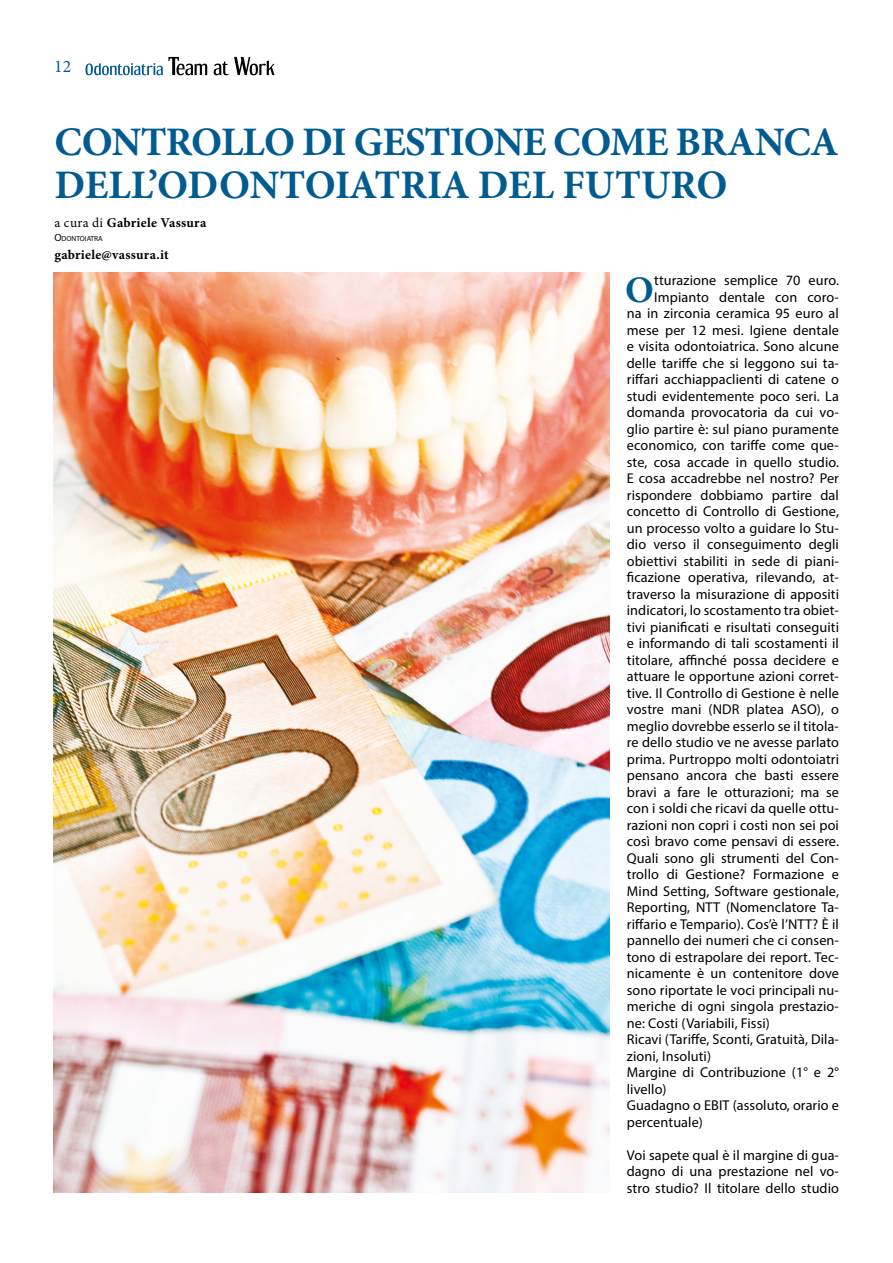
<style>
.page{position:relative;width:893px;height:1263px;background:#fff}
.page>*{position:absolute;margin:0;border:0;box-sizing:border-box;transform-origin:0 0}
.t1{font:700 40.5px/43.5px "Minion Pro";letter-spacing:-.02em;color:#005b91}
.t2{font:700 37.5px "Minion Pro";color:#005b91}
.t3{font:17.55px "Minion Pro";color:#005b91}
.t4{font:14.25px/16.5px "Myriad Pro";letter-spacing:.005em;color:#000;text-align:justify}
.t5{font:700 13.5px "Minion Pro";letter-spacing:.02em;color:#000}
.t6{font:7.35px "Myriad Pro";color:#000}
.s1{font-weight:400}
.s2{font-size:10.5px}
</style>
<div class="page">
<img style="left:54px;top:272px;width:556px;height:921px">
<svg style="left:85px;top:57px;width:189px;height:18px"></svg>
<p class="t3" style="left:54px;top:54px;width:19px">12</p>
<h1 class="t1" style="left:55px;top:120px;width:786px">CONTROLLO DI GESTIONE COME BRANCA<br>DELL’ODONTOIATRIA DEL FUTURO</h1>
<p class="t5" style="left:54px;top:213px;width:153px"><span class="s1">a cura di</span> Gabriele Vassura</p>
<p class="t6" style="left:54px;top:234px;width:50px"><span class="s2">O</span>DONTOIATRA</p>
<p class="t5" style="left:54px;top:245px;width:116px">gabriele@vassura.it</p>
<h2 class="t2" style="left:625px;top:263px;width:30px">O</h2>
<p class="t4" style="left:654px;top:272px;width:186px">tturazione semplice 70 euro.</p>
<p class="t4" style="left:654px;top:288px;width:186px">Impianto dentale con coro-</p>
<p class="t4" style="left:627px;top:305px;width:214px">na in zirconia ceramica 95 euro al</p>
<p class="t4" style="left:627px;top:321px;width:214px">mese per 12 mesi. Igiene dentale</p>
<p class="t4" style="left:627px;top:338px;width:214px">e visita odontoiatrica. Sono alcune</p>
<p class="t4" style="left:627px;top:354px;width:214px">delle tariffe che si leggono sui ta-</p>
<p class="t4" style="left:627px;top:371px;width:214px">riffari acchiappaclienti di catene o</p>
<p class="t4" style="left:627px;top:387px;width:214px">studi evidentemente poco seri. La</p>
<p class="t4" style="left:627px;top:404px;width:214px">domanda provocatoria da cui vo-</p>
<p class="t4" style="left:627px;top:420px;width:214px">glio partire è: sul piano puramente</p>
<p class="t4" style="left:627px;top:437px;width:214px">economico, con tariffe come que-</p>
<p class="t4" style="left:627px;top:453px;width:214px">ste, cosa accade in quello studio.</p>
<p class="t4" style="left:627px;top:470px;width:214px">E cosa accadrebbe nel nostro? Per</p>
<p class="t4" style="left:627px;top:486px;width:214px">rispondere dobbiamo partire dal</p>
<p class="t4" style="left:627px;top:503px;width:214px">concetto di Controllo di Gestione,</p>
<p class="t4" style="left:627px;top:519px;width:214px">un processo volto a guidare lo Stu-</p>
<p class="t4" style="left:627px;top:536px;width:214px">dio verso il conseguimento degli</p>
<p class="t4" style="left:627px;top:552px;width:214px">obiettivi stabiliti in sede di piani-</p>
<p class="t4" style="left:627px;top:569px;width:214px">ficazione operativa, rilevando, at-</p>
<p class="t4" style="left:627px;top:585px;width:214px">traverso la misurazione di appositi</p>
<p class="t4" style="left:627px;top:602px;width:214px">indicatori, lo scostamento tra obiet-</p>
<p class="t4" style="left:627px;top:618px;width:214px">tivi pianificati e risultati conseguiti</p>
<p class="t4" style="left:627px;top:635px;width:214px">e informando di tali scostamenti il</p>
<p class="t4" style="left:627px;top:651px;width:214px">titolare, affinché possa decidere e</p>
<p class="t4" style="left:627px;top:668px;width:214px">attuare le opportune azioni corret-</p>
<p class="t4" style="left:627px;top:684px;width:214px">tive. Il Controllo di Gestione è nelle</p>
<p class="t4" style="left:627px;top:701px;width:214px">vostre mani (NDR platea ASO), o</p>
<p class="t4" style="left:627px;top:717px;width:214px">meglio dovrebbe esserlo se il titola-</p>
<p class="t4" style="left:627px;top:734px;width:214px">re dello studio ve ne avesse parlato</p>
<p class="t4" style="left:627px;top:750px;width:214px">prima. Purtroppo molti odontoiatri</p>
<p class="t4" style="left:627px;top:767px;width:214px">pensano ancora che basti essere</p>
<p class="t4" style="left:627px;top:783px;width:214px">bravi a fare le otturazioni; ma se</p>
<p class="t4" style="left:627px;top:800px;width:214px">con i soldi che ricavi da quelle ottu-</p>
<p class="t4" style="left:627px;top:816px;width:214px">razioni non copri i costi non sei poi</p>
<p class="t4" style="left:627px;top:833px;width:214px">così bravo come pensavi di essere.</p>
<p class="t4" style="left:627px;top:849px;width:214px">Quali sono gli strumenti del Con-</p>
<p class="t4" style="left:627px;top:866px;width:214px">trollo di Gestione? Formazione e</p>
<p class="t4" style="left:627px;top:882px;width:214px">Mind Setting, Software gestionale,</p>
<p class="t4" style="left:627px;top:899px;width:214px">Reporting, NTT (Nomenclatore Ta-</p>
<p class="t4" style="left:627px;top:915px;width:214px">riffario e Tempario). Cos’è l’NTT? È il</p>
<p class="t4" style="left:627px;top:932px;width:214px">pannello dei numeri che ci consen-</p>
<p class="t4" style="left:627px;top:948px;width:214px">tono di estrapolare dei report. Tec-</p>
<p class="t4" style="left:627px;top:965px;width:214px">nicamente è un contenitore dove</p>
<p class="t4" style="left:627px;top:981px;width:214px">sono riportate le voci principali nu-</p>
<p class="t4" style="left:627px;top:998px;width:214px">meriche di ogni singola prestazio-</p>
<p class="t4" style="left:627px;top:1014px;width:145px">ne: Costi (Variabili, Fissi)</p>
<p class="t4" style="left:627px;top:1031px;width:214px">Ricavi (Tariffe, Sconti, Gratuità, Dila-</p>
<p class="t4" style="left:627px;top:1047px;width:86px">zioni, Insoluti)</p>
<p class="t4" style="left:627px;top:1064px;width:214px">Margine di Contribuzione (1° e 2°</p>
<p class="t4" style="left:627px;top:1080px;width:41px">livello)</p>
<p class="t4" style="left:627px;top:1097px;width:214px">Guadagno o EBIT (assoluto, orario e</p>
<p class="t4" style="left:627px;top:1113px;width:78px">percentuale)</p>
<p class="t4" style="left:627px;top:1146px;width:214px">Voi sapete qual è il margine di gua&shy;dagno di una prestazione nel vo&shy;stro studio? Il titolare dello studio</p>
</div>
